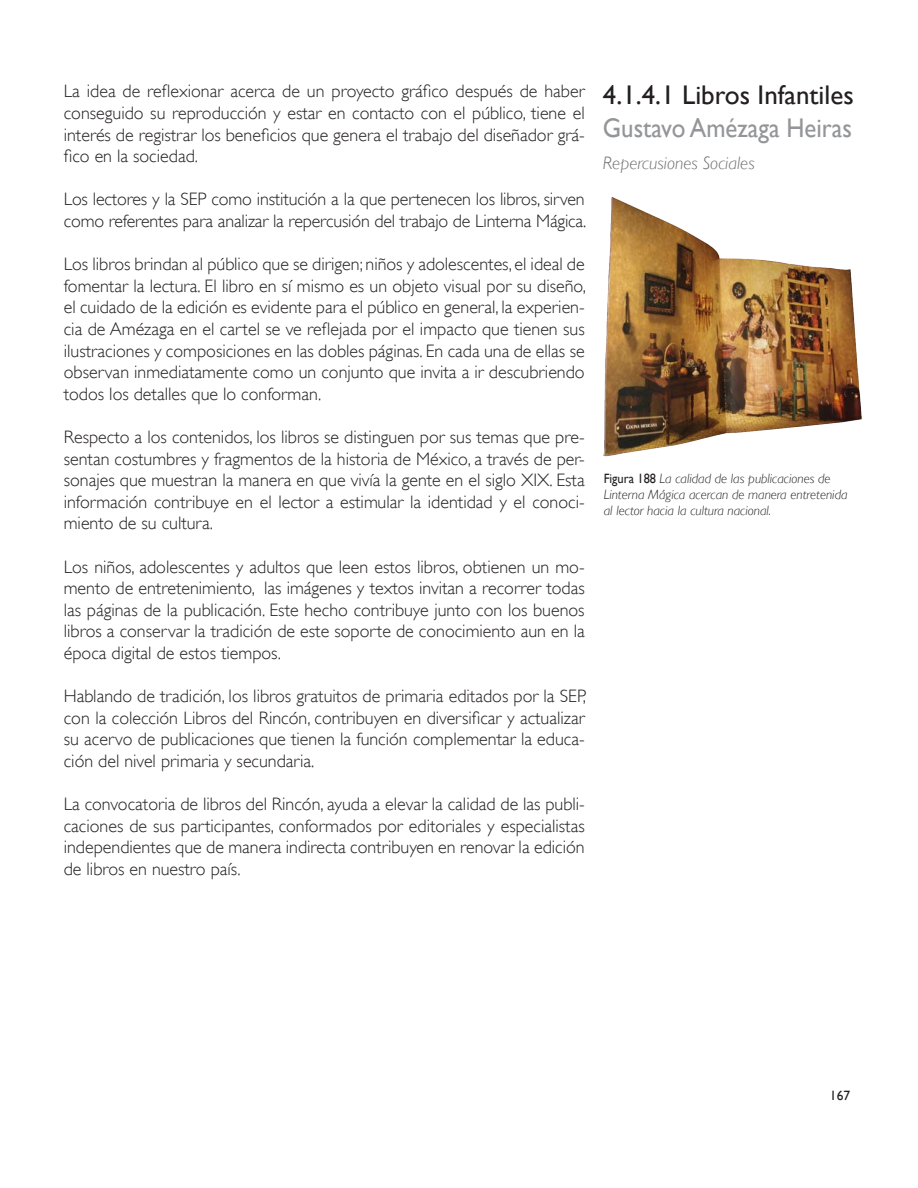
<style>
.page{position:relative;width:918px;height:1188px;background:#fff}
.page>*{position:absolute;margin:0;border:0;box-sizing:border-box;transform-origin:0 0}
.t1{font:27px "Gill Sans";color:#231f20}
.t2{font:27px "Gill Sans";color:#939598;scale:.92 1}
.t3{font:300 18px/21.6px "Gill Sans";color:#231f20;text-align:justify}
.t4{font:italic 300 18px "Gill Sans";color:#6c6d70}
.t5{font:italic 300 13.5px/16.2px "Gill Sans";color:#231f20}
.t6{font:13.5px "Gill Sans";color:#231f20}
.s1{font-weight:400;font-style:normal}
</style>
<div class="page">
<img style="left:603px;top:197px;width:259px;height:260px">
<p class="t3" style="left:64px;top:81px;width:522px">La idea de reflexionar acerca de un proyecto gráfico después de haber conseguido su reproducción y estar en contacto con el público, tiene el interés de registrar los beneficios que genera el trabajo del diseñador grá&shy;fico en la sociedad.</p>
<p class="t3" style="left:64px;top:189px;width:524px">Los lectores y la SEP como institución a la que pertenecen los libros, sirven como referentes para analizar la repercusión del trabajo de Linterna Mágica.</p>
<p class="t3" style="left:64px;top:253px;width:524px">Los libros brindan al público que se dirigen; niños y adolescentes, el ideal de fomentar la lectura. El libro en sí mismo es un objeto visual por su diseño, el cuidado de la edición es evidente para el público en general, la experien&shy;cia de Amézaga en el cartel se ve reflejada por el impacto que tienen sus ilustraciones y composiciones en las dobles páginas. En cada una de ellas se observan inmediatamente como un conjunto que invita a ir descubriendo todos los detalles que lo conforman.</p>
<p class="t3" style="left:64px;top:426px;width:522px">Respecto a los contenidos, los libros se distinguen por sus temas que pre&shy;sentan costumbres y fragmentos de la historia de México, a través de per&shy;sonajes que muestran la manera en que vivía la gente en el siglo XIX. Esta información contribuye en el lector a estimular la identidad y el conoci&shy;miento de su cultura.</p>
<p class="t3" style="left:64px;top:556px;width:522px">Los niños, adolescentes y adultos que leen estos libros, obtienen un mo&shy;mento de entretenimiento, las imágenes y textos invitan a recorrer todas las páginas de la publicación. Este hecho contribuye junto con los buenos libros a conservar la tradición de este soporte de conocimiento aun en la época digital de estos tiempos.</p>
<p class="t3" style="left:64px;top:685px;width:524px">Hablando de tradición, los libros gratuitos de primaria editados por la SEP, con la colección Libros del Rincón, contribuyen en diversificar y actualizar su acervo de publicaciones que tienen la función complementar la educa&shy;ción del nivel primaria y secundaria.</p>
<p class="t3" style="left:64px;top:793px;width:522px">La convocatoria de libros del Rincón, ayuda a elevar la calidad de las publi&shy;caciones de sus participantes, conformados por editoriales y especialistas independientes que de manera indirecta contribuyen en renovar la edición de libros en nuestro país.</p>
<h1 class="t1" style="left:603px;top:79px;width:252px">4.1.4.1 Libros Infantiles</h1>
<h1 class="t2" style="left:603px;top:112px;width:272px">Gustavo Amézaga Heiras</h1>
<p class="t4" style="left:603px;top:153px;width:153px">Repercusiones Sociales</p>
<p class="t5" style="left:604px;top:470px;width:245px"><span class="s1">Figura 188</span> La calidad de las publicaciones de<br>Linterna Mágica acercan de manera entretenida al lector hacia la cultura nacional.</p>
<p class="t6" style="left:830px;top:1087px;width:22px">167</p>
</div>
